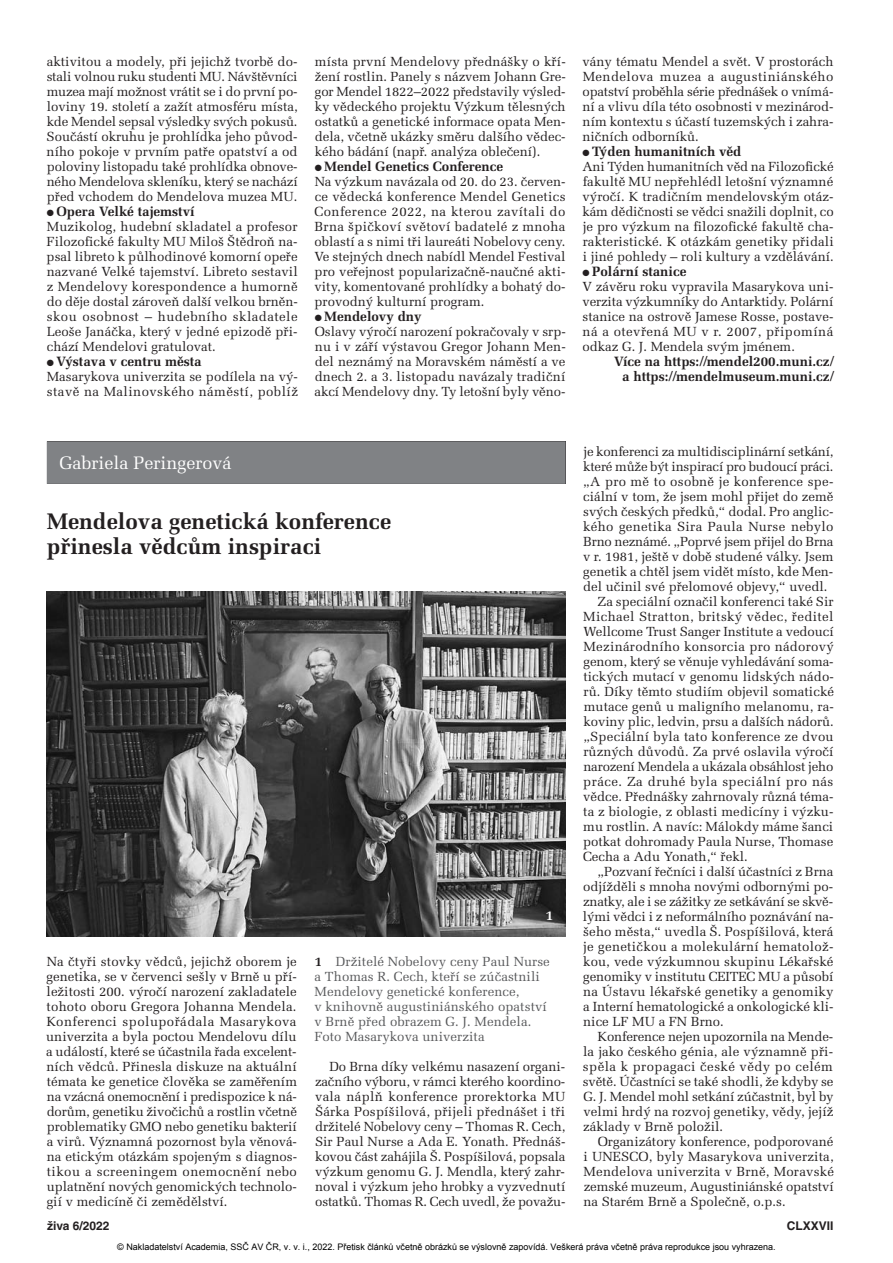
<style>
.page{position:relative;width:893px;height:1263px;background:#fff}
.page>*{position:absolute;margin:0;border:0;box-sizing:border-box;transform-origin:0 0}
.t1{font:700 22.5px/25.5px "Melior CE";color:#231f20}
.t2{font:18px "Melior CE";color:#fff}
.t3{font:700 13.5px/15px "Melior CE";color:#231f20;text-align:right}
.t4{font:700 13.5px "Melior CE";color:#fff}
.t5{font:13.2px/15px "Melior CE";color:#231f20;text-align:justify}
.t6{font:13.2px/15px "Melior CE";letter-spacing:.005em;color:#57585a}
.t7{font:13.2px "Melior CE";letter-spacing:.02em;color:#231f20}
.t8{font:13.2px "Melior CE";letter-spacing:.025em;color:#231f20}
.t9{font:13.2px "Melior CE";letter-spacing:.03em;color:#231f20}
.t10{font:13.2px "Melior CE";letter-spacing:.035em;color:#231f20}
.t11{font:700 12px "Helvetica CE";color:#231f20}
.t12{font:9px "Arial";color:#000}
.s1{font-weight:700;color:#231f20}
</style>
<div class="page">
<div style="left:47px;top:441px;width:519px;height:43px;background:#808285"></div>
<img style="left:47px;top:591px;width:519px;height:345px">
<p class="t5" style="left:47px;top:56px;width:253px">aktivitou a modely, při jejichž tvorbě do - stali volnou ruku studenti MU. Návštěvníci muzea mají možnost vrátit se i do první po - loviny 19. století a zažít atmosféru místa, kde Mendel sepsal výsledky svých pokusů.<br>Součástí okruhu je prohlídka jeho původ&shy;ního pokoje v prvním patře opatství a od poloviny listopadu také prohlídka obnove&shy;ného Mendelova skleníku, který se nachází před vchodem do Mendelova muzea MU.</p>
<p class="t3" style="left:47px;top:206px;width:149px">● Opera Velké tajemství</p>
<p class="t5" style="left:47px;top:221px;width:253px">Muzikolog, hudební skladatel a profesor Filozofické fakulty MU Miloš Štědroň na - psal libreto k půlhodinové komorní opeře nazvané Velké tajemství. Libreto sestavil z Mendelovy korespondence a humorně do děje dostal zároveň další velkou brněn&shy;skou osobnost – hudebního skladatele Leoše Janáčka, který v jedné epizodě při&shy;chází Mendelovi gratulovat.</p>
<p class="t3" style="left:47px;top:356px;width:156px">● Výstava v centru města</p>
<p class="t5" style="left:47px;top:371px;width:253px">Masarykova univerzita se podílela na vý - stavě na Malinovského náměstí, poblíž</p>
<p class="t5" style="left:315px;top:56px;width:253px">místa první Mendelovy přednášky o kří - žení rostlin. Panely s názvem Johann Gre&shy;gor Mendel 1822–2022 představily výsled&shy;ky vědeckého projektu Výzkum tělesných ostatků a genetické informace opata Men&shy;dela, včetně ukázky směru dalšího vědec&shy;kého bádání (např. analýza oblečení).</p>
<p class="t3" style="left:315px;top:161px;width:190px">● Mendel Genetics Conference</p>
<p class="t5" style="left:314px;top:176px;width:253px">Na výzkum navázala od 20. do 23. červen&shy;ce vědecká konference Mendel Genetics Conference 2022, na kterou zavítali do Brna špičkoví světoví badatelé z mnoha oblastí a s nimi tři laureáti Nobelovy ceny.<br>Ve stejných dnech nabídl Mendel Festival pro veřejnost popularizačně-naučné akti&shy;vity, komentované prohlídky a bohatý do - provodný kulturní program.</p>
<p class="t3" style="left:315px;top:311px;width:109px">● Mendelovy dny</p>
<p class="t5" style="left:315px;top:326px;width:253px">Oslavy výročí narození pokračovaly v srp&shy;nu i v září výstavou Gregor Johann Men&shy;del neznámý na Moravském náměstí a ve dnech 2. a 3. listopadu navázaly tradiční akcí Mendelovy dny. Ty letošní byly věno-</p>
<p class="t5" style="left:582px;top:56px;width:253px">vány tématu Mendel a svět. V prostorách Mendelova muzea a augustiniánského opatství proběhla série přednášek o vnímá&shy;ní a vlivu díla této osobnosti v mezinárod&shy;ním kontextu s účastí tuzemských i zahra&shy;ničních odborníků.</p>
<p class="t3" style="left:583px;top:146px;width:160px">● Týden humanitních věd</p>
<p class="t5" style="left:582px;top:161px;width:253px">Ani Týden humanitních věd na Filozofické fakultě MU nepřehlédl letošní významné výročí. K tradičním mendelovským otáz&shy;kám dědičnosti se vědci snažili doplnit, co je pro výzkum na filozofické fakultě cha&shy;rakteristické. K otázkám genetiky přidali i jiné pohledy – roli kultury a vzdělávání.</p>
<p class="t3" style="left:583px;top:266px;width:105px">● Polární stanice</p>
<p class="t5" style="left:582px;top:281px;width:252px">V závěru roku vypravila Masarykova uni&shy;verzita výzkumníky do Antarktidy. Polární stanice na ostrově Jamese Rosse, postave&shy;ná a otevřená MU v r. 2007, připomíná odkaz G. J. Mendela svým jménem.</p>
<p class="t3" style="left:614px;top:356px;width:221px">Více na https://mendel200.muni.cz/ a https://mendelmuseum.muni.cz/</p>
<h2 class="t2" style="left:60px;top:456px;width:173px">Gabriela Peringerová</h2>
<h1 class="t1" style="left:47px;top:511px;width:346px">Mendelova genetická konference přinesla vědcům inspiraci</h1>
<p class="t5" style="left:46px;top:956px;width:252px">Na čtyři stovky vědců, jejichž oborem je genetika, se v červenci sešly v Brně u pří&shy;ležitosti 200. výročí narození zakladatele tohoto oboru Gregora Johanna Mendela.<br>Konferenci spolupořádala Masarykova univerzita a byla poctou Mendelovu dílu a událostí, které se účastnila řada excelent&shy;ních vědců. Přinesla diskuze na aktuální témata ke genetice člověka se zaměřením na vzácná onemocnění i predispozice k ná - dorům, genetiku živočichů a rostlin včetně problematiky GMO nebo genetiku bakterií a virů. Významná pozornost byla věnová&shy;na etickým otázkám spojeným s diagnos&shy;tikou a screeningem onemocnění nebo uplatnění nových genomických technolo&shy;gií v medicíně či zemědělství.</p>
<p class="t4" style="left:546px;top:911px;width:9px">1</p>
<p class="t6" style="left:314px;top:956px;width:237px"><span class="s1">1</span> Držitelé Nobelovy ceny Paul Nurse a Thomas R. Cech, kteří se zúčastnili Mendelovy genetické konference,<br>v knihovně augustiniánského opatství v Brně před obrazem G. J. Mendela.<br>Foto Masarykova univerzita</p>
<p class="t5" style="left:315px;top:1061px;width:252px;text-indent:14px">Do Brna díky velkému nasazení organi&shy;začního výboru, v rámci kterého koordino&shy;vala náplň konference prorektorka MU Šárka Pospíšilová, přijeli přednášet i tři držitelé Nobelovy ceny – Thomas R. Cech, Sir Paul Nurse a Ada E. Yonath. Přednáš&shy;kovou část zahájila Š. Pospíšilová, popsala výzkum genomu G. J. Mendla, který zahr&shy;noval i výzkum jeho hrobky a vyzvednutí ostatků. Thomas R. Cech uvedl, že považu -</p>
<p class="t5" style="left:583px;top:446px;width:251px">je konferenci za multidisciplinární setkání,</p>
<p class="t5" style="left:583px;top:461px;width:252px">které může být inspirací pro budoucí práci.</p>
<p class="t7" style="left:583px;top:477px;width:252px">„A pro mě to osobně je konference spe -</p>
<p class="t5" style="left:583px;top:491px;width:252px">ciální v tom, že jsem mohl přijet do země</p>
<p class="t5" style="left:583px;top:506px;width:252px">svých českých předků,“ dodal. Pro anglic-</p>
<p class="t7" style="left:583px;top:522px;width:252px">kého genetika Sira Paula Nurse nebylo</p>
<p class="t5" style="left:583px;top:536px;width:252px">Brno neznámé. „Poprvé jsem přijel do Brna</p>
<p class="t5" style="left:583px;top:551px;width:252px">v r. 1981, ještě v době studené války. Jsem</p>
<p class="t5" style="left:583px;top:566px;width:252px">genetik a chtěl jsem vidět místo, kde Men-</p>
<p class="t5" style="left:583px;top:581px;width:246px">del učinil své přelomové objevy,“ uvedl.</p>
<p class="t5" style="left:597px;top:596px;width:237px">Za speciální označil konferenci také Sir</p>
<p class="t8" style="left:583px;top:612px;width:252px">Michael Stratton, britský vědec, ředitel</p>
<p class="t5" style="left:583px;top:626px;width:252px">Wellcome Trust Sanger Institute a vedoucí</p>
<p class="t7" style="left:584px;top:642px;width:252px">Mezinárodního konsorcia pro nádorový</p>
<p class="t5" style="left:584px;top:656px;width:252px">genom, který se věnuje vyhledávání soma-</p>
<p class="t5" style="left:583px;top:671px;width:252px">tických mutací v genomu lidských nádo-</p>
<p class="t5" style="left:584px;top:686px;width:252px">rů. Díky těmto studiím objevil somatické</p>
<p class="t5" style="left:584px;top:701px;width:252px">mutace genů u maligního melanomu, ra -</p>
<p class="t5" style="left:584px;top:716px;width:252px">koviny plic, ledvin, prsu a dalších nádorů.</p>
<p class="t5" style="left:583px;top:731px;width:252px">„Speciální byla tato konference ze dvou</p>
<p class="t5" style="left:583px;top:746px;width:252px">různých důvodů. Za prvé oslavila výročí</p>
<p class="t5" style="left:583px;top:761px;width:252px">narození Mendela a ukázala obsáhlost jeho</p>
<p class="t9" style="left:583px;top:777px;width:252px">práce. Za druhé byla speciální pro nás</p>
<p class="t5" style="left:583px;top:791px;width:252px">vědce. Přednášky zahrnovaly různá téma-</p>
<p class="t5" style="left:583px;top:806px;width:252px">ta z biologie, z oblasti medicíny i výzku-</p>
<p class="t5" style="left:583px;top:821px;width:252px">mu rostlin. A navíc: Málokdy máme šanci</p>
<p class="t5" style="left:583px;top:836px;width:252px">potkat dohromady Paula Nurse, Thomase</p>
<p class="t5" style="left:583px;top:851px;width:166px">Cecha a Adu Yonath,“ řekl.</p>
<p class="t5" style="left:597px;top:866px;width:237px">„Pozvaní řečníci i další účastníci z Brna</p>
<p class="t5" style="left:583px;top:881px;width:252px">odjížděli s mnoha novými odbornými po -</p>
<p class="t5" style="left:583px;top:896px;width:251px">znatky, ale i se zážitky ze setkávání se skvě-</p>
<p class="t5" style="left:583px;top:911px;width:252px">lými vědci i z neformálního poznávání na -</p>
<p class="t5" style="left:583px;top:926px;width:252px">šeho města,“ uvedla Š. Pospíšilová, která</p>
<p class="t7" style="left:583px;top:942px;width:252px">je genetičkou a molekulární hematolož-</p>
<p class="t5" style="left:583px;top:956px;width:252px">kou, vede výzkumnou skupinu Lékařské</p>
<p class="t5" style="left:583px;top:971px;width:252px">genomiky v institutu CEITEC MU a působí</p>
<p class="t5" style="left:583px;top:986px;width:252px">na Ústavu lékařské genetiky a genomiky</p>
<p class="t5" style="left:583px;top:1001px;width:252px">a Interní hematologické a onkologické kli-</p>
<p class="t5" style="left:583px;top:1016px;width:142px">nice LF MU a FN Brno.</p>
<p class="t5" style="left:598px;top:1031px;width:237px">Konference nejen upozornila na Mende-</p>
<p class="t5" style="left:583px;top:1046px;width:252px">la jako českého génia, ale významně při-</p>
<p class="t10" style="left:583px;top:1062px;width:252px">spěla k propagaci české vědy po celém</p>
<p class="t5" style="left:583px;top:1076px;width:252px">světě. Účastníci se také shodli, že kdyby se</p>
<p class="t5" style="left:583px;top:1091px;width:252px">G. J. Mendel mohl setkání zúčastnit, byl by</p>
<p class="t5" style="left:583px;top:1106px;width:252px">velmi hrdý na rozvoj genetiky, vědy, jejíž</p>
<p class="t5" style="left:583px;top:1121px;width:141px">základy v Brně položil.</p>
<p class="t5" style="left:598px;top:1136px;width:237px">Organizátory konference, podporované</p>
<p class="t5" style="left:583px;top:1151px;width:252px">i UNESCO, byly Masarykova univerzita,</p>
<p class="t5" style="left:583px;top:1166px;width:252px">Mendelova univerzita v Brně, Moravské</p>
<p class="t5" style="left:584px;top:1181px;width:252px">zemské muzeum, Augustiniánské opatství</p>
<p class="t5" style="left:583px;top:1196px;width:204px">na Starém Brně a Společně, o.p.s.</p>
<p class="t11" style="left:47px;top:1221px;width:64px">živa 6/2022</p>
<p class="t11" style="left:787px;top:1221px;width:48px">CLXXVII</p>
<p class="t12" style="left:117px;top:1241px;width:660px">© Nakladatelství Academia, SSČ AV ČR, v. v. i., 2022. Přetisk článků včetně obrázků se výslovně zapovídá. Veškerá práva včetně práva reprodukce jsou vyhrazena.</p>
</div>
